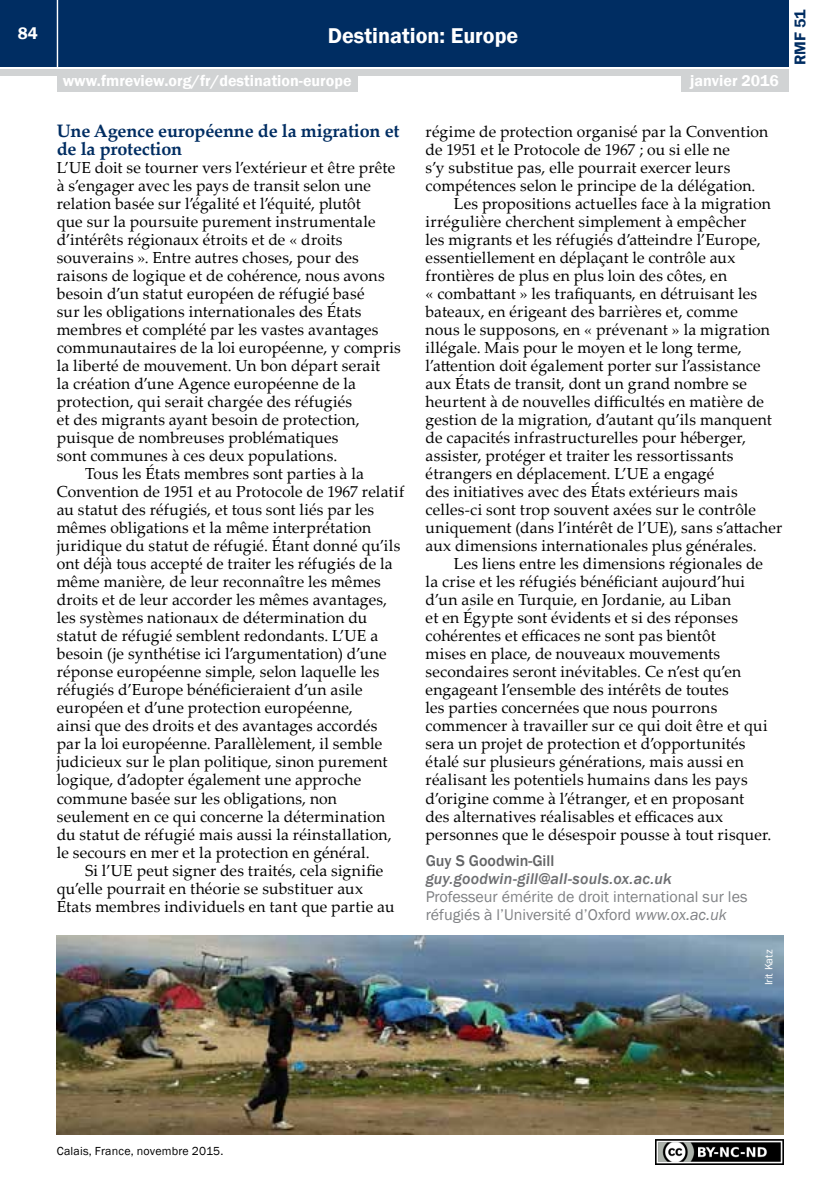
<style>
.page{position:relative;width:840px;height:1191px;background:#fff}
.page>*{position:absolute;margin:0;border:0;box-sizing:border-box;transform-origin:0 0}
.t1{font:600 22px "Franklin Gothic";color:#fff}
.t2{font:700 18px/18px "Palatino Linotype";letter-spacing:-.01em;color:#002d62}
.t3{font:600 17px "Franklin Gothic";color:#fff}
.t4{font:16px "Palatino Linotype";letter-spacing:.01em;color:#000}
.t5{font:16px/18px "Franklin Gothic";color:#808285}
.t6{font:600 16px "Franklin Gothic";color:#fff}
.t7{font:italic 500 16px "Franklin Gothic";letter-spacing:.01em;color:#6d6e71}
.t8{font:500 16px "Franklin Gothic";color:#636466}
.t9{font:600 16px "Franklin Gothic";color:#002d62}
.t10{font:12px "Franklin Gothic";letter-spacing:.015em;color:#000}
.t11{font:11px "Franklin Gothic";color:#fff}
.s1{font-style:italic}
</style>
<div class="page">
<div style="left:0;top:0;width:787px;height:66px;background:#002d62"></div>
<div style="left:0;top:69px;width:787px;height:6px;background:#d1d3d4"></div>
<hr style="left:57px;top:0;width:1px;height:67px;background:#fff">
<div style="left:680px;top:74px;width:107px;height:18px;background:#d1d3d4"></div>
<div style="left:57px;top:74px;width:300px;height:18px;background:#d1d3d4"></div>
<img style="left:57px;top:935px;width:725px;height:199px">
<img style="left:655px;top:1140px;width:127px;height:25px">
<p class="t3" style="left:18px;top:23px;width:22px">84</p>
<h1 class="t1" style="left:328px;top:22px;width:192px">Destination: Europe</h1>
<p class="t6" style="left:63px;top:71px;width:290px">www.fmreview.org/fr/destination-europe</p>
<p class="t6" style="left:690px;top:71px;width:90px">janvier 2016</p>
<p class="t9" style="left:789px;top:65px;width:57px;rotate:-90deg">RMF 51</p>
<p class="t2" style="left:57px;top:121px;width:344px">Une Agence européenne de la migration et de la protection</p>
<p class="t4" style="left:57px;top:156px;width:340px">L’UE doit se tourner vers l’extérieur et être prête</p>
<p class="t4" style="left:57px;top:174px;width:315px">à s’engager avec les pays de transit selon une</p>
<p class="t4" style="left:57px;top:192px;width:305px">relation basée sur l’égalité et l’équité, plutôt</p>
<p class="t4" style="left:57px;top:210px;width:320px">que sur la poursuite purement instrumentale</p>
<p class="t4" style="left:57px;top:228px;width:287px">d’intérêts régionaux étroits et de « droits</p>
<p class="t4" style="left:57px;top:246px;width:303px">souverains ». Entre autres choses, pour des</p>
<p class="t4" style="left:57px;top:264px;width:329px">raisons de logique et de cohérence, nous avons</p>
<p class="t4" style="left:57px;top:282px;width:309px">besoin d’un statut européen de réfugié basé</p>
<p class="t4" style="left:57px;top:300px;width:306px">sur les obligations internationales des États</p>
<p class="t4" style="left:57px;top:318px;width:323px">membres et complété par les vastes avantages</p>
<p class="t4" style="left:57px;top:336px;width:345px">communautaires de la loi européenne, y compris</p>
<p class="t4" style="left:57px;top:354px;width:325px">la liberté de mouvement. Un bon départ serait</p>
<p class="t4" style="left:57px;top:372px;width:300px">la création d’une Agence européenne de la</p>
<p class="t4" style="left:57px;top:390px;width:297px">protection, qui serait chargée des réfugiés</p>
<p class="t4" style="left:57px;top:408px;width:304px">et des migrants ayant besoin de protection,</p>
<p class="t4" style="left:57px;top:426px;width:283px">puisque de nombreuses problématiques</p>
<p class="t4" style="left:57px;top:444px;width:282px">sont communes à ces deux populations.</p>
<p class="t4" style="left:85px;top:462px;width:280px">Tous les États membres sont parties à la</p>
<p class="t4" style="left:57px;top:480px;width:349px">Convention de 1951 et au Protocole de 1967 relatif</p>
<p class="t4" style="left:57px;top:498px;width:319px">au statut des réfugiés, et tous sont liés par les</p>
<p class="t4" style="left:57px;top:516px;width:316px">mêmes obligations et la même interprétation</p>
<p class="t4" style="left:57px;top:534px;width:345px">juridique du statut de réfugié. Étant donné qu’ils</p>
<p class="t4" style="left:57px;top:552px;width:337px">ont déjà tous accepté de traiter les réfugiés de la</p>
<p class="t4" style="left:57px;top:570px;width:325px">même manière, de leur reconnaître les mêmes</p>
<p class="t4" style="left:57px;top:588px;width:331px">droits et de leur accorder les mêmes avantages,</p>
<p class="t4" style="left:57px;top:606px;width:312px">les systèmes nationaux de détermination du</p>
<p class="t4" style="left:57px;top:624px;width:323px">statut de réfugié semblent redondants. L’UE a</p>
<p class="t4" style="left:57px;top:642px;width:331px">besoin (je synthétise ici l’argumentation) d’une</p>
<p class="t4" style="left:57px;top:660px;width:324px">réponse européenne simple, selon laquelle les</p>
<p class="t4" style="left:57px;top:678px;width:307px">réfugiés d’Europe bénéficieraient d’un asile</p>
<p class="t4" style="left:57px;top:696px;width:297px">européen et d’une protection européenne,</p>
<p class="t4" style="left:57px;top:714px;width:322px">ainsi que des droits et des avantages accordés</p>
<p class="t4" style="left:57px;top:732px;width:327px">par la loi européenne. Parallèlement, il semble</p>
<p class="t4" style="left:57px;top:750px;width:332px">judicieux sur le plan politique, sinon purement</p>
<p class="t4" style="left:57px;top:768px;width:306px">logique, d’adopter également une approche</p>
<p class="t4" style="left:57px;top:786px;width:281px">commune basée sur les obligations, non</p>
<p class="t4" style="left:57px;top:804px;width:330px">seulement en ce qui concerne la détermination</p>
<p class="t4" style="left:57px;top:822px;width:336px">du statut de réfugié mais aussi la réinstallation,</p>
<p class="t4" style="left:57px;top:840px;width:314px">le secours en mer et la protection en général.</p>
<p class="t4" style="left:85px;top:858px;width:299px">Si l’UE peut signer des traités, cela signifie</p>
<p class="t4" style="left:57px;top:876px;width:308px">qu’elle pourrait en théorie se substituer aux</p>
<p class="t4" style="left:57px;top:894px;width:339px">États membres individuels en tant que partie au</p>
<p class="t4" style="left:425px;top:120px;width:344px">régime de protection organisé par la Convention</p>
<p class="t4" style="left:425px;top:138px;width:306px">de 1951 et le Protocole de 1967 ; ou si elle ne</p>
<p class="t4" style="left:425px;top:156px;width:306px">s’y substitue pas, elle pourrait exercer leurs</p>
<p class="t4" style="left:425px;top:174px;width:331px">compétences selon le principe de la délégation.</p>
<p class="t4" style="left:453px;top:192px;width:318px">Les propositions actuelles face à la migration</p>
<p class="t4" style="left:425px;top:210px;width:322px">irrégulière cherchent simplement à empêcher</p>
<p class="t4" style="left:425px;top:228px;width:336px">les migrants et les réfugiés d’atteindre l’Europe,</p>
<p class="t4" style="left:425px;top:246px;width:311px">essentiellement en déplaçant le contrôle aux</p>
<p class="t4" style="left:425px;top:264px;width:303px">frontières de plus en plus loin des côtes, en</p>
<p class="t4" style="left:425px;top:282px;width:333px">« combattant » les trafiquants, en détruisant les</p>
<p class="t4" style="left:425px;top:300px;width:314px">bateaux, en érigeant des barrières et, comme</p>
<p class="t4" style="left:425px;top:318px;width:346px">nous le supposons, en « prévenant » la migration</p>
<p class="t4" style="left:425px;top:336px;width:317px">illégale. Mais pour le moyen et le long terme,</p>
<p class="t4" style="left:425px;top:354px;width:336px">l’attention doit également porter sur l’assistance</p>
<p class="t4" style="left:425px;top:372px;width:323px">aux États de transit, dont un grand nombre se</p>
<p class="t4" style="left:425px;top:390px;width:340px">heurtent à de nouvelles difficultés en matière de</p>
<p class="t4" style="left:425px;top:408px;width:348px">gestion de la migration, d’autant qu’ils manquent</p>
<p class="t4" style="left:425px;top:426px;width:322px">de capacités infrastructurelles pour héberger,</p>
<p class="t4" style="left:425px;top:444px;width:309px">assister, protéger et traiter les ressortissants</p>
<p class="t4" style="left:425px;top:462px;width:290px">étrangers en déplacement. L’UE a engagé</p>
<p class="t4" style="left:425px;top:480px;width:313px">des initiatives avec des États extérieurs mais</p>
<p class="t4" style="left:425px;top:498px;width:331px">celles-ci sont trop souvent axées sur le contrôle</p>
<p class="t4" style="left:425px;top:516px;width:358px">uniquement (dans l’intérêt de l’UE), sans s’attacher</p>
<p class="t4" style="left:425px;top:534px;width:332px">aux dimensions internationales plus générales.</p>
<p class="t4" style="left:453px;top:552px;width:310px">Les liens entre les dimensions régionales de</p>
<p class="t4" style="left:425px;top:570px;width:321px">la crise et les réfugiés bénéficiant aujourd’hui</p>
<p class="t4" style="left:425px;top:588px;width:307px">d’un asile en Turquie, en Jordanie, au Liban</p>
<p class="t4" style="left:425px;top:606px;width:314px">et en Égypte sont évidents et si des réponses</p>
<p class="t4" style="left:425px;top:624px;width:291px">cohérentes et efficaces ne sont pas bientôt</p>
<p class="t4" style="left:425px;top:642px;width:296px">mises en place, de nouveaux mouvements</p>
<p class="t4" style="left:425px;top:660px;width:317px">secondaires seront inévitables. Ce n’est qu’en</p>
<p class="t4" style="left:425px;top:678px;width:304px">engageant l’ensemble des intérêts de toutes</p>
<p class="t4" style="left:425px;top:696px;width:293px">les parties concernées que nous pourrons</p>
<p class="t4" style="left:425px;top:714px;width:343px">commencer à travailler sur ce qui doit être et qui</p>
<p class="t4" style="left:425px;top:732px;width:321px">sera un projet de protection et d’opportunités</p>
<p class="t4" style="left:425px;top:750px;width:319px">étalé sur plusieurs générations, mais aussi en</p>
<p class="t4" style="left:425px;top:768px;width:323px">réalisant les potentiels humains dans les pays</p>
<p class="t4" style="left:425px;top:786px;width:320px">d’origine comme à l’étranger, et en proposant</p>
<p class="t4" style="left:425px;top:804px;width:299px">des alternatives réalisables et efficaces aux</p>
<p class="t4" style="left:425px;top:822px;width:347px">personnes que le désespoir pousse à tout risquer.</p>
<p class="t8" style="left:425px;top:850px;width:130px">Guy S Goodwin-Gill</p>
<p class="t7" style="left:425px;top:868px;width:247px">guy.goodwin-gill@all-souls.ox.ac.uk</p>
<p class="t5" style="left:425px;top:888px;width:323px">Professeur émérite de droit international sur les réfugiés à l’Université d’Oxford <span class="s1">www.ox.ac.uk</span></p>
<p class="t11" style="left:761px;top:985px;width:37px;rotate:-90deg">Irit Katz</p>
<p class="t10" style="left:57px;top:1143px;width:168px">Calais, France, novembre 2015.</p>
</div>
